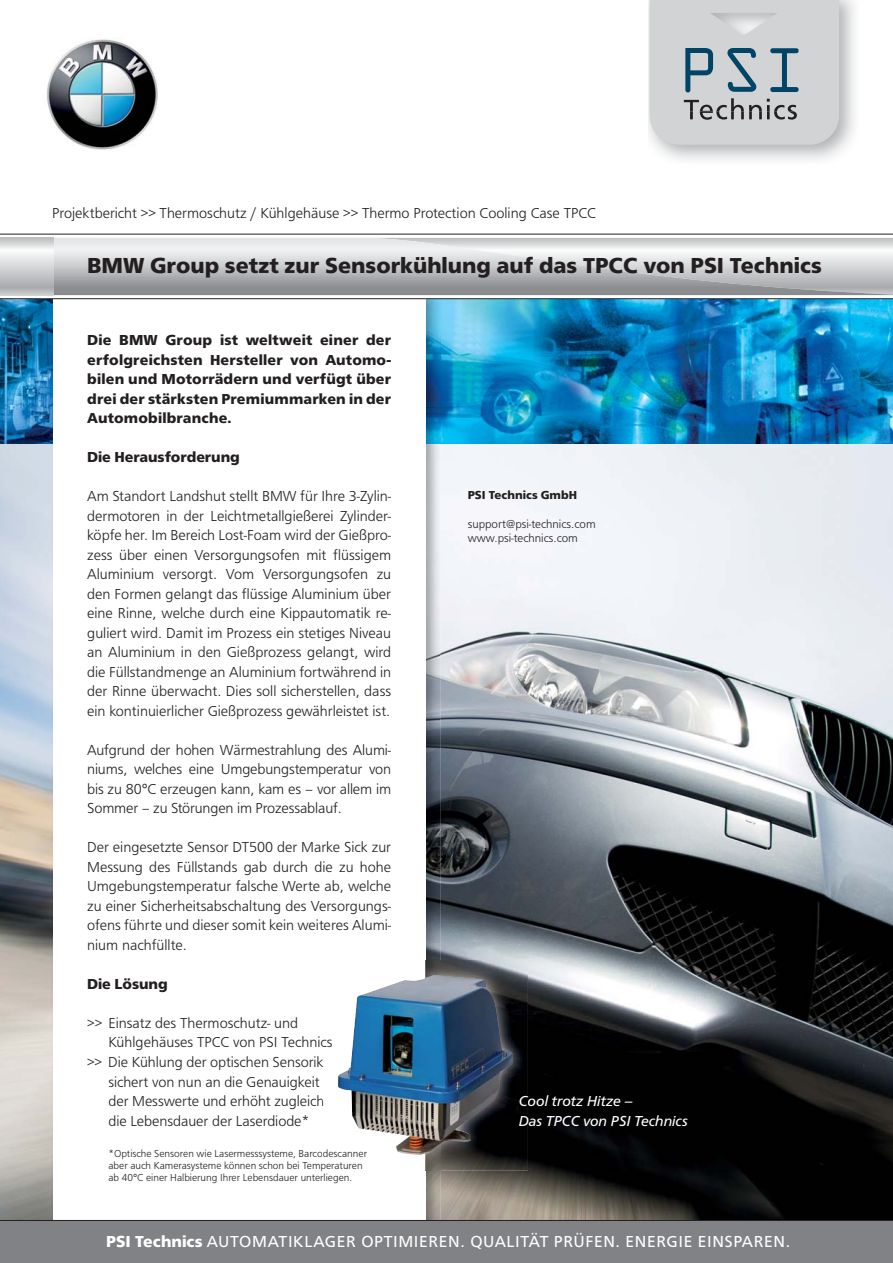
<style>
.page{position:relative;width:893px;height:1263px;background:#fff}
.page>*{position:absolute;margin:0;border:0;box-sizing:border-box;transform-origin:0 0}
.t1{font:700 22.5px "Frutus T";color:#231f20}
.t2{font:16.5px "Frutus T";letter-spacing:.04em;color:#fff}
.t3{font:300 15px/19.5px "Frutus T";letter-spacing:-.005em;color:#231f20;text-align:justify}
.t4{font:700 15px/19.5px "Frutus T";letter-spacing:.005em;color:#231f20;text-align:justify}
.t5{font:italic 15px/19.5px "Frutus T";color:#fff}
.t6{font:300 12px/14.4px "Frutus T";color:#231f20}
.t7{font:700 12px "Frutus T";color:#231f20}
.t8{font:300 10.5px/12px "Frutus T";color:#231f20}
.s1{font-weight:700}
</style>
<div class="page">
<img style="left:0;top:444px;width:893px;height:776px">
<img style="left:0;top:300px;width:53px;height:144px">
<img style="left:426px;top:300px;width:467px;height:144px">
<img style="left:425px;top:442px;width:15px;height:518px">
<img style="left:51px;top:444px;width:2px;height:776px">
<img style="left:425px;top:1170px;width:15px;height:50px">
<div style="left:53px;top:299px;width:372px;height:964px;background:#fff"></div>
<div style="left:0;top:1220px;width:893px;height:43px;background:#808285"></div>
<hr style="left:0;top:1220px;width:893px;height:1px;background:#231f20">
<hr style="left:0;top:234px;width:893px;height:1px;background:#231f20">
<svg style="left:0;top:295px;width:893px;height:5px"></svg>
<svg style="left:0;top:238px;width:53px;height:57px;background:#d0d1d3"></svg>
<svg style="left:649px;top:0;width:190px;height:145px;background:#c2c7ca"></svg>
<img style="left:47px;top:39px;width:111px;height:111px">
<img style="left:337px;top:960px;width:191px;height:210px">
<img style="left:337px;top:1149px;width:30px;height:10px">
<img style="left:337px;top:1161px;width:26px;height:9px">
<svg style="left:520px;top:1095px;width:8px;height:11px"></svg>
<svg style="left:519px;top:1115px;width:9px;height:11px"></svg>
<img style="left:338px;top:975px;width:175px;height:158px">
<p class="t3" style="left:52px;top:204px;width:545px">Projektbericht &gt;&gt; Thermoschutz / Kühlgehäuse &gt;&gt; Thermo Protection Cooling Case TPCC</p>
<h1 class="t1" style="left:87px;top:255px;width:736px">BMW Group setzt zur Sensorkühlung auf das TPCC von PSI Technics</h1>
<p class="t4" style="left:87px;top:331px;width:306px">Die BMW Group ist weltweit einer der erfolgreichsten Hersteller von Automo&shy;bilen und Motorrädern und verfügt über drei der stärksten Premiummarken in der Automobilbranche.</p>
<p class="t4" style="left:87px;top:448px;width:154px">Die Herausforderung</p>
<p class="t3" style="left:87px;top:487px;width:306px">Am Standort Landshut stellt BMW für Ihre 3-Zylin&shy;dermotoren in der Leichtmetallgießerei Zylinder&shy;köpfe her. Im Bereich Lost-Foam wird der Gießpro&shy;zess über einen Versorgungsofen mit flüssigem Aluminium versorgt. Vom Versorgungsofen zu den Formen gelangt das flüssige Aluminium über eine Rinne, welche durch eine Kippautomatik re&shy;guliert wird. Damit im Prozess ein stetiges Niveau an Aluminium in den Gießprozess gelangt, wird die Füllstandmenge an Aluminium fortwährend in der Rinne überwacht. Dies soll sicherstellen, dass ein kontinuierlicher Gießprozess gewährleistet ist.</p>
<p class="t3" style="left:87px;top:741px;width:306px">Aufgrund der hohen Wärmestrahlung des Alumi&shy;niums, welches eine Umgebungstemperatur von bis zu 80°C erzeugen kann, kam es – vor allem im Sommer – zu Störungen im Prozessablauf.</p>
<p class="t3" style="left:87px;top:838px;width:306px">Der eingesetzte Sensor DT500 der Marke Sick zur Messung des Füllstands gab durch die zu hohe Umgebungstemperatur falsche Werte ab, welche zu einer Sicherheitsabschaltung des Versorgungs&shy;ofens führte und dieser somit kein weiteres Alumi&shy;nium nachfüllte.</p>
<p class="t4" style="left:87px;top:975px;width:82px">Die Lösung</p>
<p class="t3" style="left:87px;top:1014px;width:213px">&gt;&gt; Einsatz des Thermoschutz- und</p>
<p class="t3" style="left:108px;top:1033px;width:226px">Kühlgehäuses TPCC von PSI Technics</p>
<p class="t3" style="left:87px;top:1053px;width:238px">&gt;&gt; Die Kühlung der optischen Sensorik</p>
<p class="t3" style="left:108px;top:1072px;width:213px">sichert von nun an die Genauigkeit</p>
<p class="t3" style="left:108px;top:1092px;width:217px">der Messwerte und erhöht zugleich</p>
<p class="t3" style="left:108px;top:1111px;width:203px">die Lebensdauer der Laserdiode*</p>
<p class="t8" style="left:108px;top:1148px;width:260px">*Optische Sensoren wie Lasermesssysteme, Barcodescanner aber auch Kamerasysteme können schon bei Temperaturen ab 40°C einer Halbierung Ihrer Lebensdauer unterliegen.</p>
<p class="t7" style="left:468px;top:490px;width:111px">PSI Technics GmbH</p>
<p class="t6" style="left:468px;top:517px;width:129px">support@psi-technics.com www.psi-technics.com</p>
<p class="t5" style="left:519px;top:1092px;width:171px">Cool trotz Hitze –<br>Das TPCC von PSI Technics</p>
<p class="t2" style="left:106px;top:1233px;width:685px"><span class="s1">PSI Technics</span> AUTOMATIKLAGER OPTIMIEREN. QUALITÄT PRÜFEN. ENERGIE EINSPAREN.</p>
</div>
